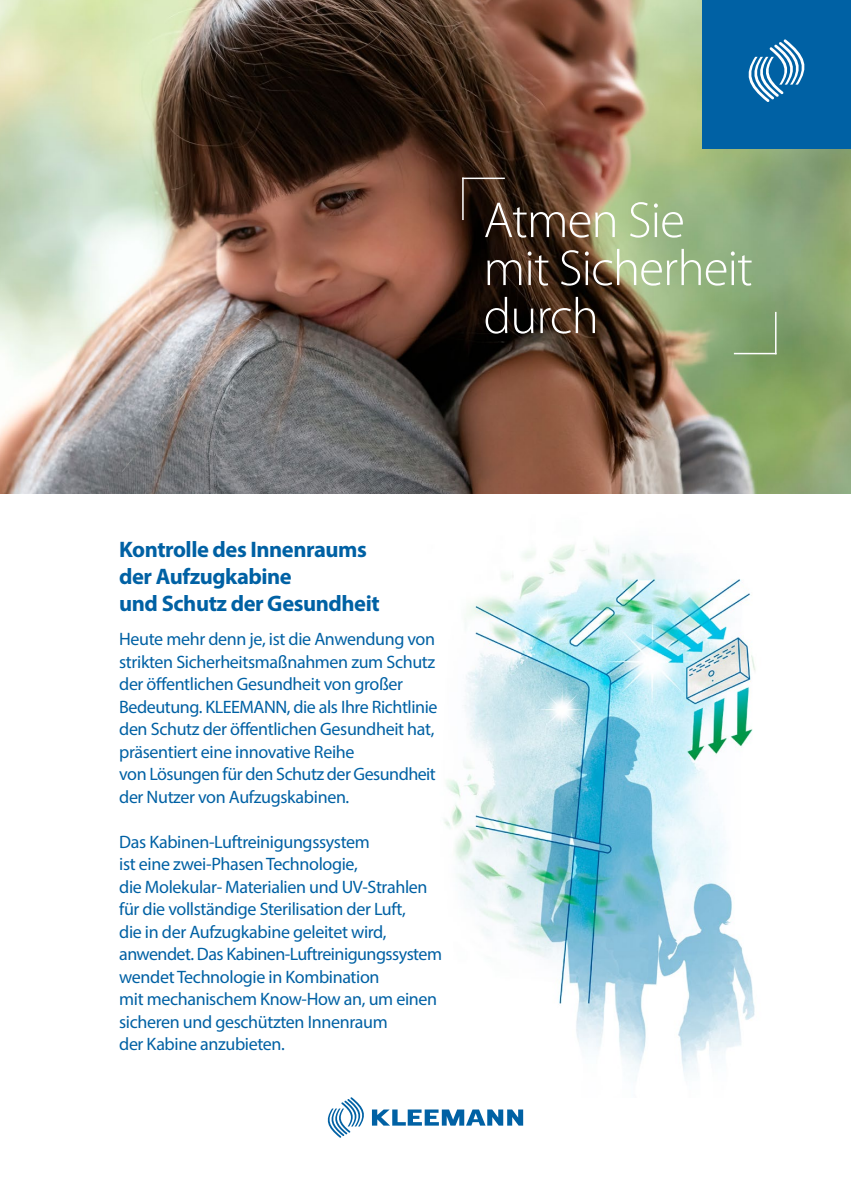
<style>
.page{position:relative;width:851px;height:1191px;background:#fff}
.page>*{position:absolute;margin:0;border:0;box-sizing:border-box;transform-origin:0 0}
.t1{font:300 51px/48px "Myriad Pro";letter-spacing:-.02em;color:#fff}
.t2{font:700 22.5px/27px "Myriad Pro";letter-spacing:-.02em;color:#0061a4}
.t3{font:18px/22.5px "Myriad Pro";letter-spacing:-.02em;color:#0061a4}
</style>
<div class="page">
<img style="left:444px;top:541px;width:312px;height:540px">
<img style="left:0;top:0;width:850px;height:493px">
<svg style="left:327px;top:1097px;width:196px;height:40px"></svg>
<div style="left:702px;top:0;width:148px;height:149px;background:#0061a4"></div>
<svg style="left:748px;top:39px;width:57px;height:63px"></svg>
<hr style="left:462px;top:178px;width:1px;height:42px;background:#fff">
<hr style="left:462px;top:178px;width:42px;height:1px;background:#fff">
<hr style="left:774px;top:312px;width:2px;height:42px;background:#fff">
<hr style="left:733px;top:353px;width:43px;height:1px;background:#fff">
<h1 class="t1" style="left:483px;top:196px;width:271px">Atmen Sie mit Sicherheit durch</h1>
<p class="t2" style="left:119px;top:535px;width:262px">Kontrolle des Innenraums der Aufzugkabine<br>und Schutz der Gesundheit</p>
<p class="t3" style="left:119px;top:628px;width:320px">Heute mehr denn je, ist die Anwendung von strikten Sicherheitsmaßnahmen zum Schutz der öffentlichen Gesundheit von großer Bedeutung. KLEEMANN, die als Ihre Richtlinie den Schutz der öffentlichen Gesundheit hat, präsentiert eine innovative Reihe<br>von Lösungen für den Schutz der Gesundheit der Nutzer von Aufzugskabinen.</p>
<p class="t3" style="left:119px;top:830px;width:324px">Das Kabinen-Luftreinigungssystem<br>ist eine zwei-Phasen Technologie,<br>die Molekular- Materialien und UV-Strahlen für die vollständige Sterilisation der Luft,<br>die in der Aufzugkabine geleitet wird, anwendet. Das Kabinen-Luftreinigungssystem wendet Technologie in Kombination<br>mit mechanischem Know-How an, um einen sicheren und geschützten Innenraum<br>der Kabine anzubieten.</p>
</div>
